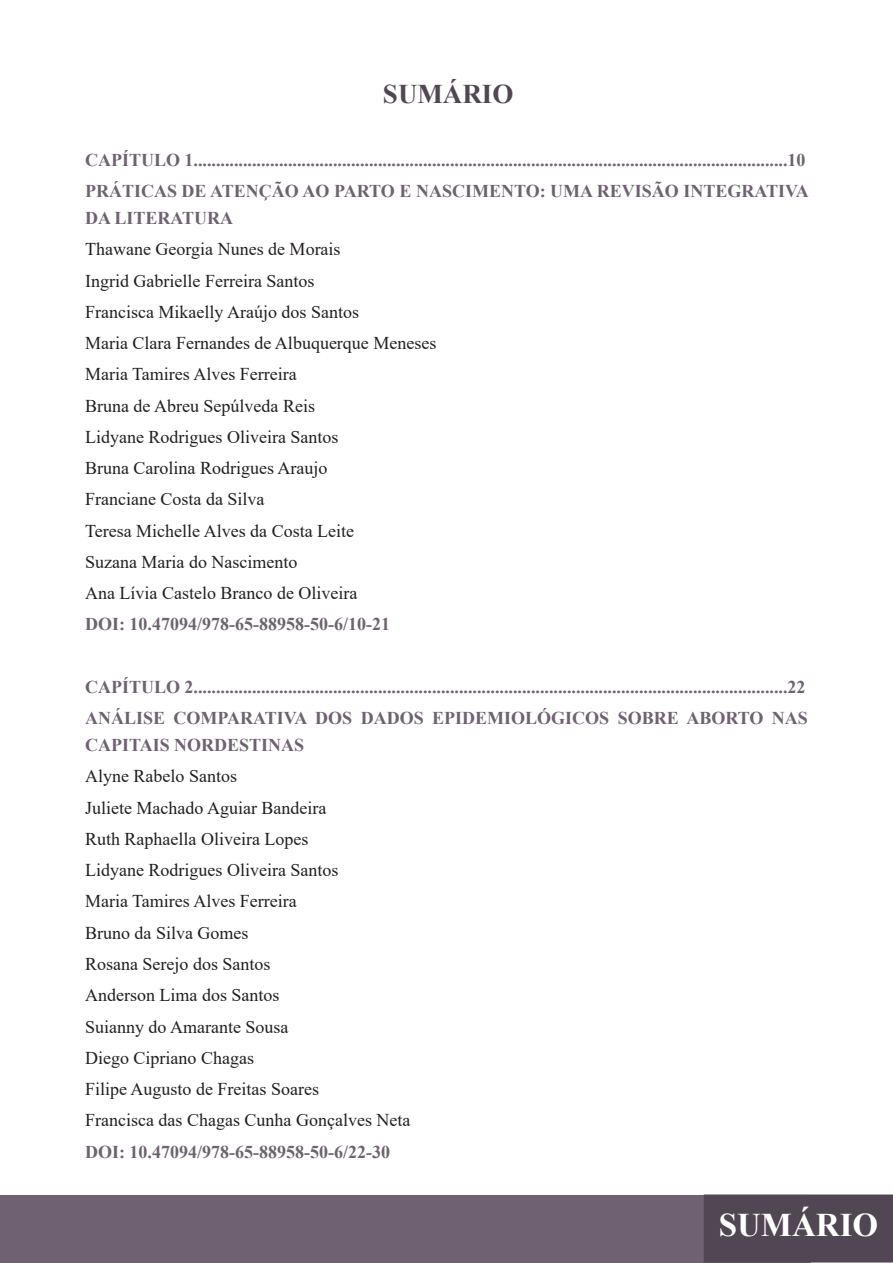
<style>
.page{position:relative;width:893px;height:1263px;background:#fff}
.page>*{position:absolute;margin:0;border:0;box-sizing:border-box;transform-origin:0 0}
.t1{font:700 33px "Times New Roman";color:#fff}
.t2{font:700 27px "Times New Roman";color:#514754}
.Default{font:18px "Times New Roman";color:#231f20}
.t3{font:700 18px/27px "Times New Roman";color:#706172}
.Corpo_A{font:18px "Times New Roman";color:#231f20}
</style>
<div class="page">
<div style="left:0;top:1195px;width:810px;height:68px;background:#706172"></div>
<div style="left:704px;top:1195px;width:189px;height:67px;background:#514754"></div>
<div style="left:704px;top:1194px;width:189px;height:68px;border:2px solid #514754"></div>
<p class="t2" style="left:383px;top:75px;width:132px">SUMÁRIO</p>
<p class="t3" style="left:85px;top:146px;width:722px">CAPÍTULO 1....................................................................................................................................10</p>
<p class="t3" style="left:85px;top:177px;width:725px">PRÁTICAS DE ATENÇÃO AO PARTO E NASCIMENTO: UMA REVISÃO INTEGRATIVA<br>DA LITERATURA</p>
<p class="Default" style="left:85px;top:237px;width:257px">Thawane Georgia Nunes de Morais</p>
<p class="Default" style="left:85px;top:268px;width:231px">Ingrid Gabrielle Ferreira Santos</p>
<p class="Default" style="left:85px;top:299px;width:275px">Francisca Mikaelly Araújo dos Santos</p>
<p class="Default" style="left:85px;top:330px;width:353px">Maria Clara Fernandes de Albuquerque Meneses</p>
<p class="Default" style="left:85px;top:362px;width:213px">Maria Tamires Alves Ferreira</p>
<p class="Default" style="left:85px;top:393px;width:231px">Bruna de Abreu Sepúlveda Reis</p>
<p class="Default" style="left:85px;top:424px;width:255px">Lidyane Rodrigues Oliveira Santos</p>
<p class="Default" style="left:85px;top:455px;width:244px">Bruna Carolina Rodrigues Araujo</p>
<p class="Default" style="left:85px;top:487px;width:181px">Franciane Costa da Silva</p>
<p class="Default" style="left:85px;top:518px;width:271px">Teresa Michelle Alves da Costa Leite</p>
<p class="Default" style="left:85px;top:549px;width:214px">Suzana Maria do Nascimento</p>
<p class="Default" style="left:85px;top:580px;width:274px">Ana Lívia Castelo Branco de Oliveira</p>
<p class="t3" style="left:85px;top:610px;width:306px">DOI: 10.47094/978-65-88958-50-6/10-21</p>
<p class="t3" style="left:85px;top:673px;width:722px">CAPÍTULO 2....................................................................................................................................22</p>
<p class="t3" style="left:85px;top:704px;width:724px">ANÁLISE COMPARATIVA DOS DADOS EPIDEMIOLÓGICOS SOBRE ABORTO NAS<br>CAPITAIS NORDESTINAS</p>
<p class="Default" style="left:85px;top:764px;width:153px">Alyne Rabelo Santos</p>
<p class="Corpo_A" style="left:85px;top:795px;width:243px">Juliete Machado Aguiar Bandeira</p>
<p class="Corpo_A" style="left:85px;top:826px;width:225px">Ruth Raphaella Oliveira Lopes</p>
<p class="Default" style="left:85px;top:857px;width:255px">Lidyane Rodrigues Oliveira Santos</p>
<p class="Default" style="left:85px;top:889px;width:213px">Maria Tamires Alves Ferreira</p>
<p class="Default" style="left:85px;top:920px;width:165px">Bruno da Silva Gomes</p>
<p class="Default" style="left:85px;top:951px;width:187px">Rosana Serejo dos Santos</p>
<p class="Default" style="left:85px;top:982px;width:196px">Anderson Lima dos Santos</p>
<p class="Default" style="left:85px;top:1014px;width:205px">Suianny do Amarante Sousa</p>
<p class="Default" style="left:85px;top:1045px;width:170px">Diego Cipriano Chagas</p>
<p class="Default" style="left:85px;top:1076px;width:235px">Filipe Augusto de Freitas Soares</p>
<p class="Default" style="left:85px;top:1107px;width:327px">Francisca das Chagas Cunha Gonçalves Neta</p>
<p class="t3" style="left:85px;top:1137px;width:306px">DOI: 10.47094/978-65-88958-50-6/22-30</p>
<h1 class="t1" style="left:719px;top:1201px;width:161px">SUMÁRIO</h1>
</div>
